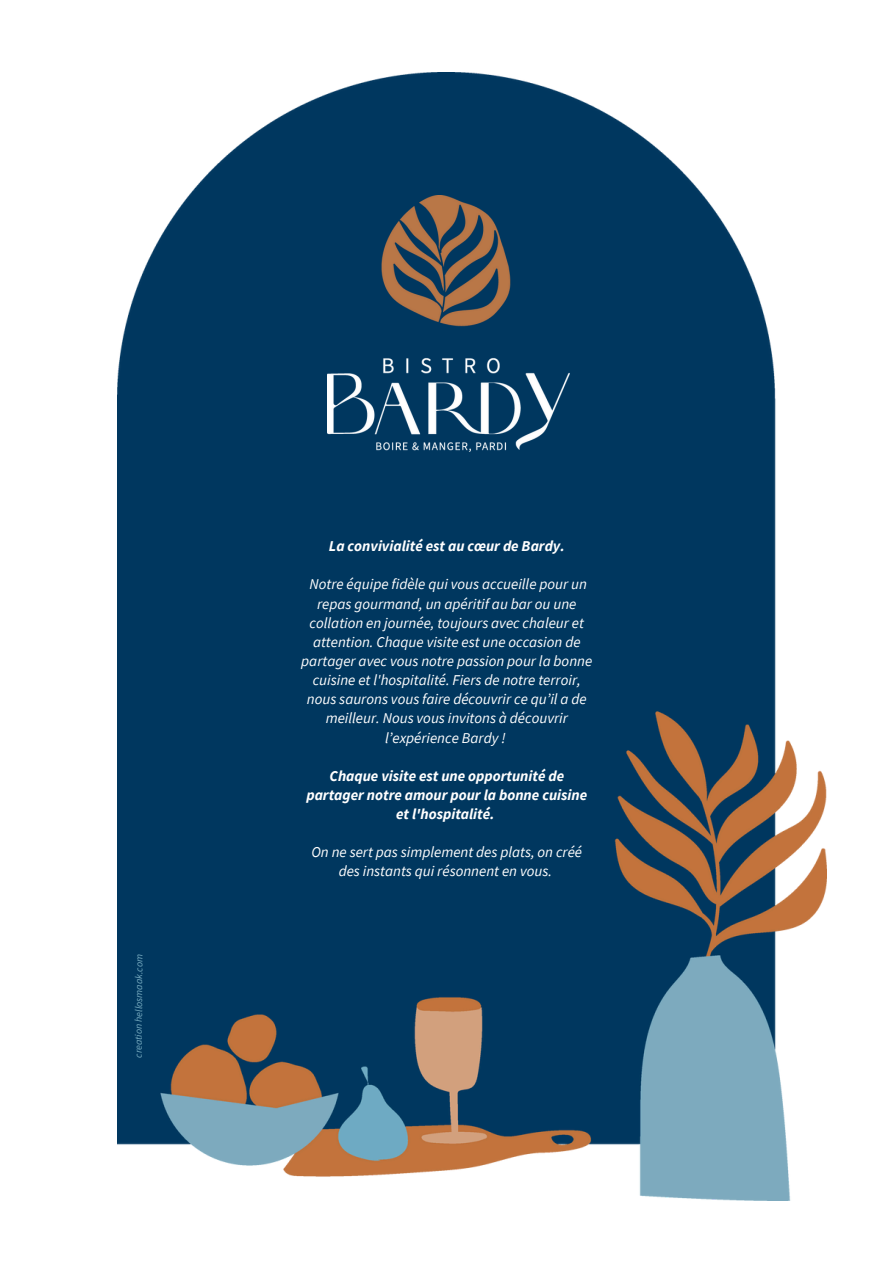
<style>
.page{position:relative;width:894px;height:1264px;background:#fff}
.page>*{position:absolute;margin:0;border:0;box-sizing:border-box;transform-origin:0 0}
.t1{font:italic 15px/19.2px "Source Sans Pro";color:#fff;text-align:center}
.t2{font:italic 700 15px/19.2px "Source Sans Pro";color:#fff;text-align:center}
.t3{font:italic 10.05px "Source Sans Pro";letter-spacing:-.01em;color:#76aabf}
</style>
<div class="page">
<img style="left:118px;top:72px;width:707px;height:1128px">
<img style="left:327px;top:196px;width:242px;height:255px">
<p class="t3" style="left:132px;top:1057px;width:105px;rotate:-90deg">creation hellosmaak.com</p>
<h2 class="t2" style="left:329px;top:536px;width:237px">La convivialité est au cœur de Bardy.</h2>
<h1 class="t1" style="left:301px;top:574px;width:292px">Notre équipe fidèle qui vous accueille pour un repas gourmand, un apéritif au bar ou une collation en journée, toujours avec chaleur et attention. Chaque visite est une occasion de partager avec vous notre passion pour la bonne cuisine et l'hospitalité. Fiers de notre terroir, nous saurons vous faire découvrir ce qu’il a de meilleur. Nous vous invitons à découvrir l’expérience Bardy !</h1>
<h2 class="t2" style="left:306px;top:765px;width:282px">Chaque visite est une opportunité de partager notre amour pour la bonne cuisine et l'hospitalité.</h2>
<p class="t1" style="left:311px;top:842px;width:272px">On ne sert pas simplement des plats, on créé des instants qui résonnent en vous.</p>
</div>
